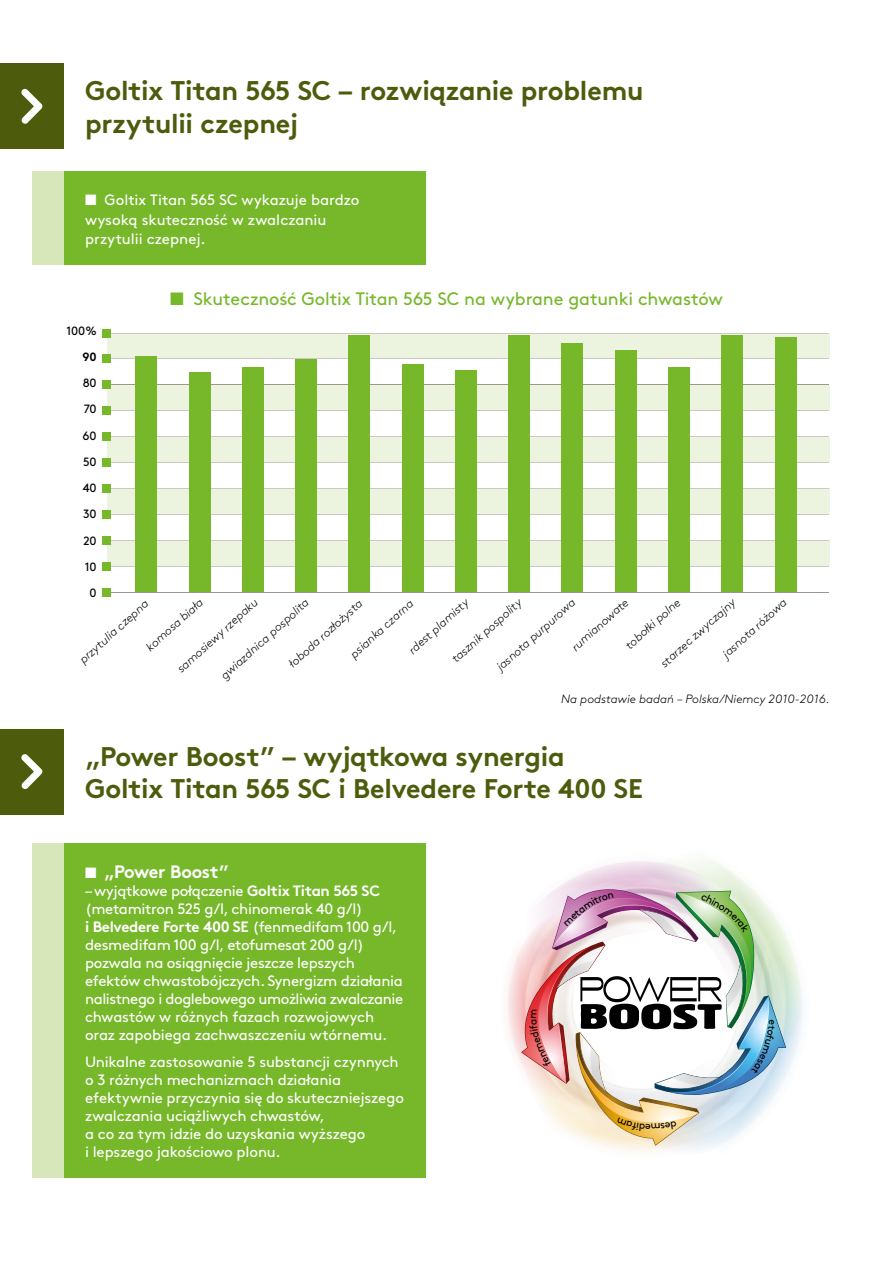
<style>
.page{position:relative;width:893px;height:1263px;background:#fff}
.page>*{position:absolute;margin:0;border:0;box-sizing:border-box;transform-origin:0 0}
.t1{font:700 27px/32.4px "Brown Pro";letter-spacing:-.01em;color:#4c5c0c}
.t2{font:18px "Brown Pro";letter-spacing:-.005em;color:#76b82a}
.t3{font:700 18px "Brown Pro";letter-spacing:-.015em;color:#fff}
.t4{font:15px/18px "Brown Pro";letter-spacing:-.015em;color:#fff}
.t5{font:italic 300 12px "Brown Pro";color:#000}
.t6{font:12px/26.2px "Brown Pro";color:#000;text-align:center}
.t7{font:700 12px "Brown Pro";color:#000}
.s1{font-weight:700}
</style>
<div class="page">
<div style="left:107px;top:333px;width:722px;height:26px;background:#ecf3de"></div>
<div style="left:107px;top:385px;width:722px;height:26px;background:#ecf3de"></div>
<div style="left:107px;top:437px;width:722px;height:26px;background:#ecf3de"></div>
<div style="left:107px;top:488px;width:722px;height:26px;background:#ecf3de"></div>
<div style="left:107px;top:540px;width:722px;height:26px;background:#ecf3de"></div>
<hr style="left:107px;top:333px;width:722px;height:1px;background:#cec7c5">
<hr style="left:107px;top:359px;width:722px;height:1px;background:#cec7c5">
<hr style="left:107px;top:384px;width:722px;height:1px;background:#9f9490">
<hr style="left:107px;top:410px;width:722px;height:1px;background:#cec7c5">
<hr style="left:107px;top:436px;width:722px;height:1px;background:#cec7c5">
<hr style="left:107px;top:462px;width:722px;height:1px;background:#cec7c5">
<hr style="left:107px;top:488px;width:722px;height:1px;background:#cec7c5">
<hr style="left:107px;top:514px;width:722px;height:1px;background:#cec7c5">
<hr style="left:107px;top:540px;width:722px;height:1px;background:#cec7c5">
<hr style="left:107px;top:566px;width:722px;height:1px;background:#cec7c5">
<div style="left:135px;top:356px;width:22px;height:236px;background:#76b82a"></div>
<div style="left:348px;top:335px;width:22px;height:257px;background:#76b82a"></div>
<div style="left:402px;top:364px;width:21px;height:228px;background:#76b82a"></div>
<div style="left:455px;top:370px;width:22px;height:222px;background:#76b82a"></div>
<div style="left:508px;top:336px;width:22px;height:256px;background:#76b82a"></div>
<div style="left:562px;top:343px;width:21px;height:249px;background:#76b82a"></div>
<div style="left:615px;top:351px;width:21px;height:241px;background:#76b82a"></div>
<div style="left:295px;top:359px;width:22px;height:233px;background:#76b82a"></div>
<div style="left:189px;top:372px;width:21px;height:220px;background:#76b82a"></div>
<div style="left:242px;top:367px;width:22px;height:225px;background:#76b82a"></div>
<div style="left:668px;top:367px;width:22px;height:225px;background:#76b82a"></div>
<div style="left:721px;top:336px;width:22px;height:256px;background:#76b82a"></div>
<div style="left:775px;top:338px;width:21px;height:254px;background:#76b82a"></div>
<hr style="left:107px;top:592px;width:722px;height:1px;background:#9f9490">
<div style="left:64px;top:172px;width:361px;height:93px;background:#76b82a"></div>
<div style="left:32px;top:172px;width:32px;height:93px;background:#d8e7b9"></div>
<div style="left:64px;top:844px;width:361px;height:334px;background:#76b82a"></div>
<div style="left:32px;top:844px;width:32px;height:334px;background:#d8e7b9"></div>
<div style="left:0;top:64px;width:64px;height:85px;background:#4c5c0c"></div>
<svg style="left:21px;top:89px;width:21px;height:35px"></svg>
<div style="left:0;top:729px;width:64px;height:85px;background:#4c5c0c"></div>
<svg style="left:21px;top:754px;width:21px;height:35px"></svg>
<div style="left:103px;top:329px;width:8px;height:8px;background:#76b82a"></div>
<div style="left:103px;top:355px;width:8px;height:8px;background:#76b82a"></div>
<div style="left:103px;top:381px;width:8px;height:8px;background:#76b82a"></div>
<div style="left:103px;top:406px;width:8px;height:9px;background:#76b82a"></div>
<div style="left:103px;top:432px;width:8px;height:9px;background:#76b82a"></div>
<div style="left:103px;top:458px;width:8px;height:9px;background:#76b82a"></div>
<div style="left:103px;top:484px;width:8px;height:9px;background:#76b82a"></div>
<div style="left:103px;top:510px;width:8px;height:9px;background:#76b82a"></div>
<div style="left:103px;top:536px;width:8px;height:8px;background:#76b82a"></div>
<div style="left:103px;top:562px;width:8px;height:8px;background:#76b82a"></div>
<div style="left:103px;top:588px;width:8px;height:8px;background:#76b82a"></div>
<img style="left:521px;top:889px;width:265px;height:257px">
<h1 class="t1" style="left:85px;top:72px;width:560px">Goltix Titan 565 SC – rozwiązanie problemu przytulii czepnej</h1>
<p class="t4" style="left:85px;top:189px;width:276px;line-height:19.5px">■ Goltix Titan 565 SC wykazuje bardzo wysoką skuteczność w zwalczaniu przytulii czepnej.</p>
<p class="t6" style="left:66px;top:316px;width:32px">100%</p>
<p class="t7" style="left:82px;top:347px;width:16px">90</p>
<p class="t6" style="left:83px;top:369px;width:16px">80<br>70<br>60<br>50<br>40<br>30<br>20<br>10<br>0</p>
<p class="t2" style="left:170px;top:285px;width:554px">■ Skuteczność Goltix Titan 565 SC na wybrane gatunki chwastów</p>
<p class="t5" style="left:447px;top:654px;width:91px;rotate:-42deg">tasznik pospolity</p>
<p class="t5" style="left:404px;top:645px;width:78px;rotate:-42deg">rdest plamisty</p>
<p class="t5" style="left:656px;top:658px;width:98px;rotate:-42deg">starzec zwyczajny</p>
<p class="t5" style="left:567px;top:642px;width:73px;rotate:-42deg">rumianowate</p>
<p class="t5" style="left:173px;top:663px;width:105px;rotate:-42deg">samosiewy rzepaku</p>
<p class="t5" style="left:621px;top:640px;width:71px;rotate:-42deg">tobołki polne</p>
<p class="t5" style="left:142px;top:642px;width:73px;rotate:-42deg">komosa biała</p>
<p class="t5" style="left:216px;top:670px;width:116px;rotate:-42deg">gwiazdnica pospolita</p>
<p class="t5" style="left:718px;top:649px;width:84px;rotate:-42deg">jasnota różowa</p>
<p class="t5" style="left:492px;top:662px;width:103px;rotate:-42deg">jasnota purpurowa</p>
<p class="t5" style="left:346px;top:649px;width:82px;rotate:-42deg">psianka czarna</p>
<p class="t5" style="left:75px;top:654px;width:90px;rotate:-42deg">przytulia czepna</p>
<p class="t5" style="left:285px;top:658px;width:96px;rotate:-42deg">łoboda rozłożysta</p>
<p class="t5" style="left:561px;top:690px;width:270px">Na podstawie badań – Polska/Niemcy 2010-2016.</p>
<h1 class="t1" style="left:85px;top:737px;width:559px">„Power Boost” – wyjątkowa synergia<br>Goltix Titan 565 SC i Belvedere Forte 400 SE</h1>
<p class="t3" style="left:85px;top:857px;width:145px">■ „Power Boost”</p>
<p class="t4" style="left:85px;top:881px;width:320px">– wyjątkowe połączenie <span class="s1">Goltix Titan 565 SC </span>(metamitron 525 g/l, chinomerak 40 g/l)<br><span class="s1">i Belvedere Forte 400 SE</span> (fenmedifam 100 g/l, desmedifam 100 g/l, etofumesat 200 g/l) pozwala na osiągnięcie jeszcze lepszych efektów chwastobójczych. Synergizm działania nalistnego i doglebowego umożliwia zwalczanie chwastów w różnych fazach rozwojowych oraz zapobiega zachwaszczeniu wtórnemu.</p>
<p class="t4" style="left:85px;top:1051px;width:320px">Unikalne zastosowanie 5 substancji czynnych o 3 różnych mechanizmach działania efektywnie przyczynia się do skuteczniejszego zwalczania uciążliwych chwastów,<br>a co za tym idzie do uzyskania wyższego<br>i lepszego jakościowo plonu.</p>
</div>
